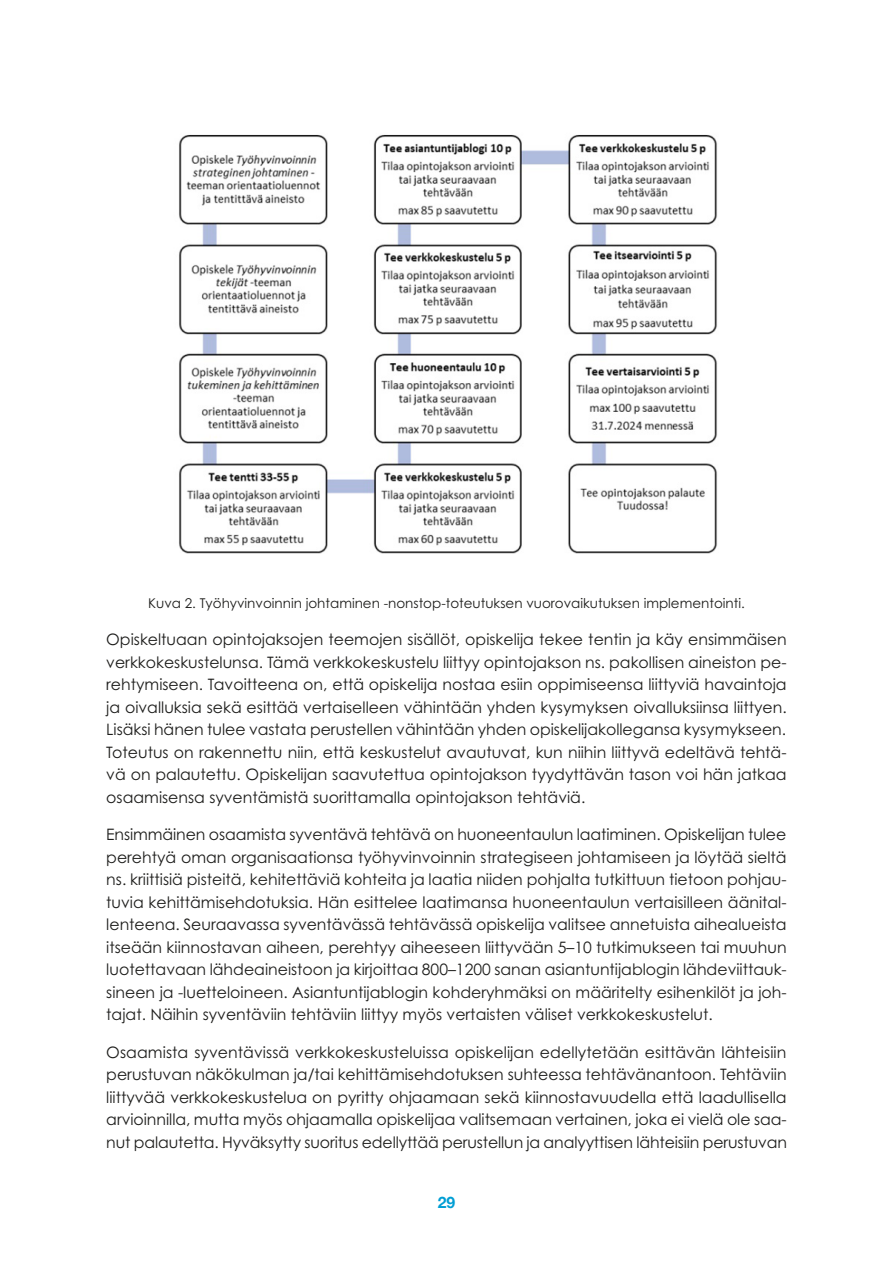
<style>
.page{position:relative;width:893px;height:1263px;background:#fff}
.page>*{position:absolute;margin:0;border:0;box-sizing:border-box;transform-origin:0 0}
.t1{font:15.75px/22.5px "Century Gothic Pro";color:#1d1d1b;text-align:justify}
.t2{font:700 15.75px "Helvetica Neue";color:#009ed4}
.H6_-_Kuvateksti{font:13.5px "Century Gothic Pro";color:#1d1d1b}
</style>
<div class="page">
<img style="left:179px;top:134px;width:539px;height:420px">
<h5 class="H6_-_Kuvateksti" style="left:148px;top:595px;width:598px">Kuva 2. Työhyvinvoinnin johtaminen -nonstop-toteutuksen vuorovaikutuksen implementointi.</h5>
<p class="t1" style="left:106px;top:628px;width:682px">Opiskeltuaan opintojaksojen teemojen sisällöt, opiskelija tekee tentin ja käy ensimmäisen verkkokeskustelunsa. Tämä verkkokeskustelu liittyy opintojakson ns. pakollisen aineiston pe&shy;rehtymiseen. Tavoitteena on, että opiskelija nostaa esiin oppimiseensa liittyviä havaintoja ja oivalluksia sekä esittää vertaiselleen vähintään yhden kysymyksen oivalluksiinsa liittyen.<br>Lisäksi hänen tulee vastata perustellen vähintään yhden opiskelijakollegansa kysymykseen.<br>Toteutus on rakennettu niin, että keskustelut avautuvat, kun niihin liittyvä edeltävä tehtä&shy;vä on palautettu. Opiskelijan saavutettua opintojakson tyydyttävän tason voi hän jatkaa osaamisensa syventämistä suorittamalla opintojakson tehtäviä.</p>
<p class="t1" style="left:106px;top:823px;width:682px">Ensimmäinen osaamista syventävä tehtävä on huoneentaulun laatiminen. Opiskelijan tulee perehtyä oman organisaationsa työhyvinvoinnin strategiseen johtamiseen ja löytää sieltä ns. kriittisiä pisteitä, kehitettäviä kohteita ja laatia niiden pohjalta tutkittuun tietoon pohjau&shy;tuvia kehittämisehdotuksia. Hän esittelee laatimansa huoneentaulun vertaisilleen äänital&shy;lenteena. Seuraavassa syventävässä tehtävässä opiskelija valitsee annetuista aihealueista itseään kiinnostavan aiheen, perehtyy aiheeseen liittyvään 5–10 tutkimukseen tai muuhun luotettavaan lähdeaineistoon ja kirjoittaa 800–1200 sanan asiantuntijablogin lähdeviittauk&shy;sineen ja -luetteloineen. Asiantuntijablogin kohderyhmäksi on määritelty esihenkilöt ja joh&shy;tajat. Näihin syventäviin tehtäviin liittyy myös vertaisten väliset verkkokeskustelut.</p>
<p class="t1" style="left:106px;top:1041px;width:682px">Osaamista syventävissä verkkokeskusteluissa opiskelijan edellytetään esittävän lähteisiin perustuvan näkökulman ja/tai kehittämisehdotuksen suhteessa tehtävänantoon. Tehtäviin liittyvää verkkokeskustelua on pyritty ohjaamaan sekä kiinnostavuudella että laadullisella arvioinnilla, mutta myös ohjaamalla opiskelijaa valitsemaan vertainen, joka ei vielä ole saa&shy;nut palautetta. Hyväksytty suoritus edellyttää perustellun ja analyyttisen lähteisiin perustuvan</p>
<p class="t2" style="left:438px;top:1190px;width:19px">29</p>
</div>
